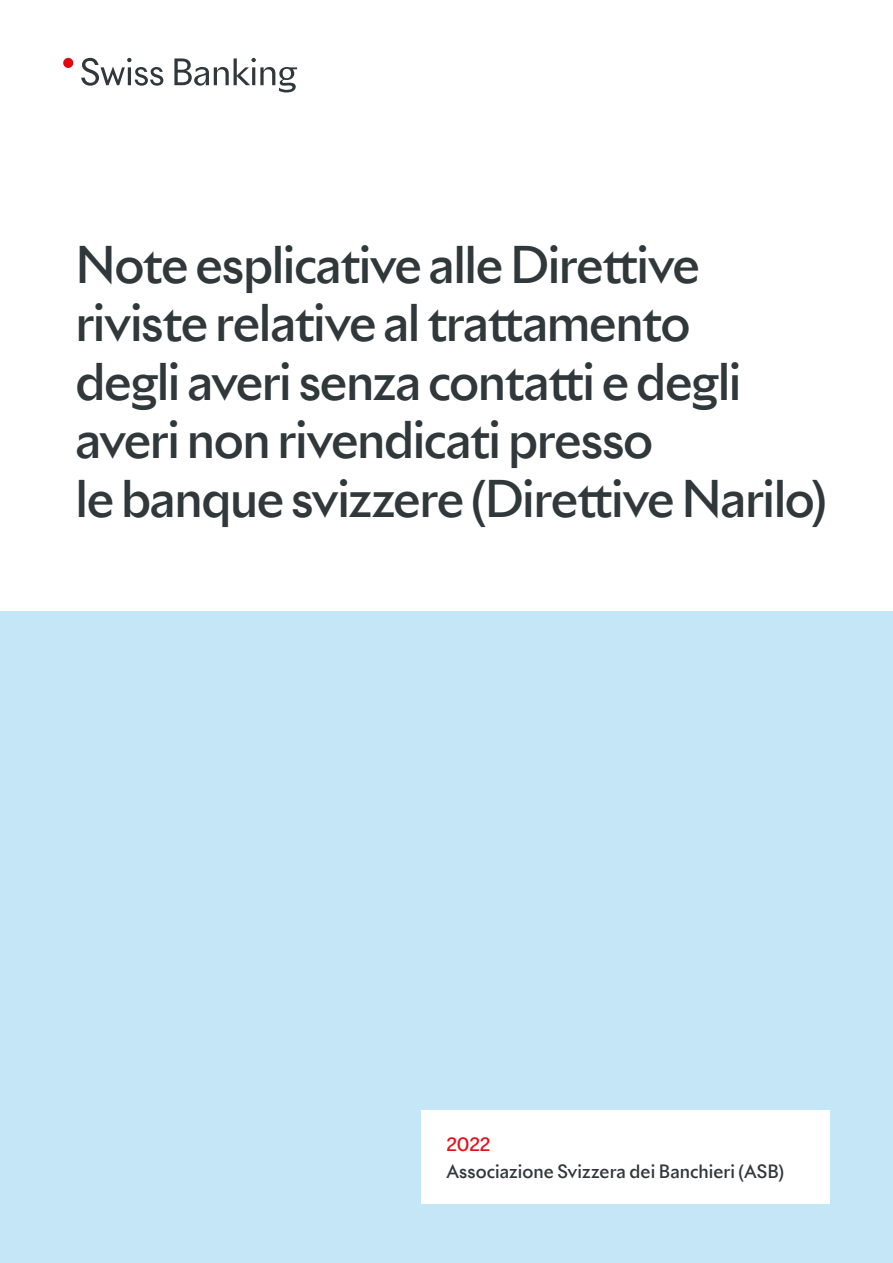
<style>
.page{position:relative;width:893px;height:1263px;background:#fff}
.page>*{position:absolute;margin:0;border:0;box-sizing:border-box;transform-origin:0 0}
.t1{font:500 49.5px/58.5px "Riviera Nights";letter-spacing:-.03em;color:#30383b}
.t2{font:500 18px "Riviera Nights";letter-spacing:.005em;color:#30383b}
.t3{font:500 18px "Riviera Nights";color:#e4101a}
</style>
<div class="page">
<svg style="left:81px;top:58px;width:82px;height:28px"></svg>
<svg style="left:174px;top:58px;width:123px;height:34px"></svg>
<div style="left:63px;top:58px;width:10px;height:10px;background:#e30613;border-radius:50%"></div>
<div style="left:0;top:612px;width:893px;height:651px;background:#c4e6f6"></div>
<div style="left:421px;top:1110px;width:408px;height:94px;background:#fff"></div>
<p class="t1" style="left:75px;top:235px;width:753px">Note esplicative alle Direttive riviste relative al trattamento<br>degli averi senza contatti e degli averi non rivendicati presso<br>le banque svizzere (Direttive Narilo)</p>
<p class="t3" style="left:446px;top:1133px;width:46px">2022</p>
<p class="t2" style="left:446px;top:1160px;width:339px">Associazione Svizzera dei Banchieri (ASB)</p>
</div>
